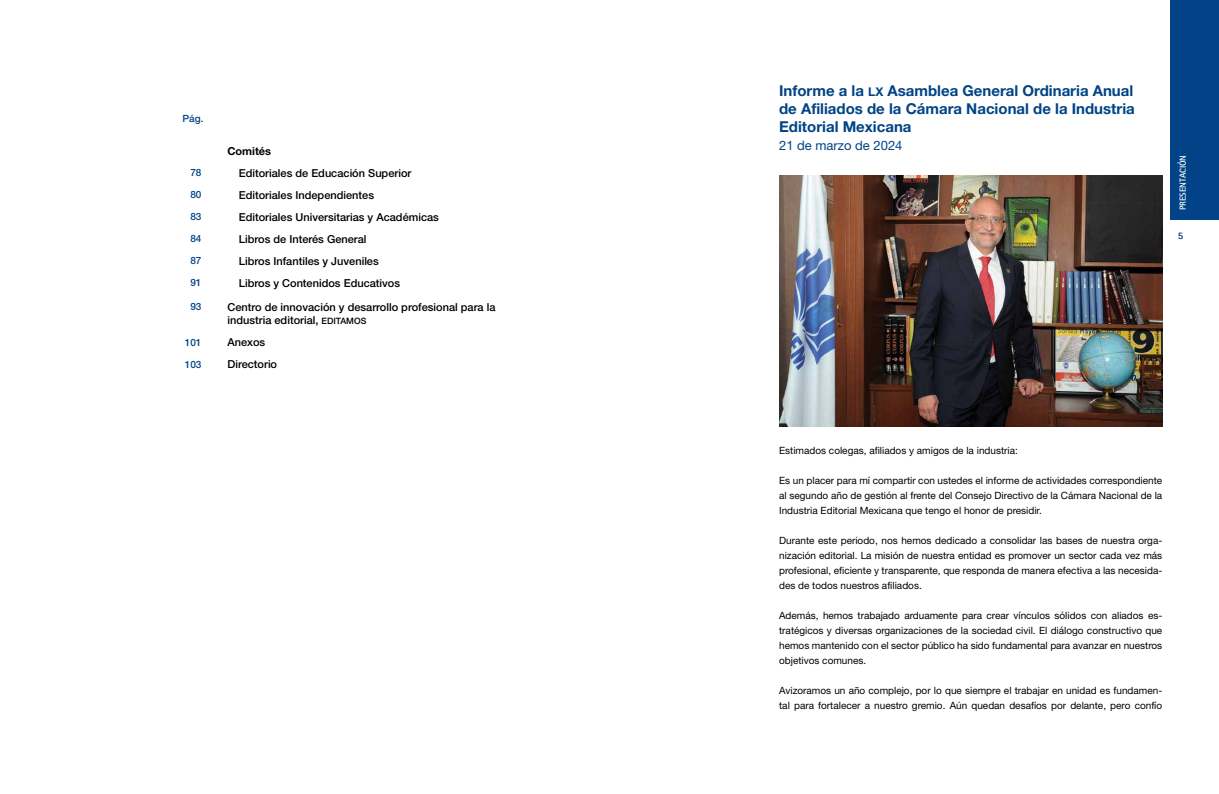
<style>
.page{position:relative;width:1219px;height:794px;background:#fff}
.page>*{position:absolute;margin:0;border:0;box-sizing:border-box;transform-origin:0 0}
.t1{font:700 15px/18px "Helvetica Neue LT Std";color:#014386;text-align:justify}
.t2{font:13px "Helvetica Neue LT Std";color:#014386}
.t3{font:500 11px/22px "Helvetica Neue LT Std";color:#000}
.t4{font:700 11px "Helvetica Neue LT Std";color:#000}
.t5{font:10px/15px "Helvetica Neue LT Std";color:#000;text-align:justify}
.t6{font:500 10px "Helvetica Neue LT Std";color:#014386}
.t7{font:800 10px "Rotis Sans Serif";color:#014386}
.t8{font:8.8px "Rotis Sans Serif Bold SC800";color:#fff}
.s1{font-family:"Helvetica Neue LT Std Md SC800";font-weight:400;font-size:8.8px}
.s2{font-family:"Helvetica Neue LT Std Bd SC800";font-weight:400;font-size:12px}
</style>
<div class="page">
<div style="left:1170px;top:0;width:49px;height:220px;background:#014386"></div>
<img style="left:779px;top:176px;width:383px;height:251px">
<p class="t6" style="left:183px;top:112px;width:22px">Pág.</p>
<p class="t6" style="left:190px;top:167px;width:13px">78</p>
<p class="t6" style="left:190px;top:189px;width:13px">80</p>
<p class="t6" style="left:190px;top:211px;width:13px">83</p>
<p class="t6" style="left:190px;top:233px;width:13px">84</p>
<p class="t6" style="left:190px;top:255px;width:13px">87</p>
<p class="t6" style="left:190px;top:277px;width:13px">91</p>
<p class="t6" style="left:190px;top:301px;width:13px">93</p>
<p class="t6" style="left:185px;top:337px;width:18px">101</p>
<p class="t6" style="left:185px;top:359px;width:18px">103</p>
<p class="t4" style="left:227px;top:144px;width:45px">Comités</p>
<p class="t3" style="left:239px;top:162px;width:202px">Editoriales de Educación Superior<br>Editoriales Independientes<br>Editoriales Universitarias y Académicas<br>Libros de Interés General<br>Libros Infantiles y Juveniles<br>Libros y Contenidos Educativos</p>
<p class="t3" style="left:227px;top:300px;width:270px;line-height:13px">Centro de innovación y desarrollo profesional para la industria editorial, <span class="s1">EDITAMOS</span></p>
<p class="t3" style="left:227px;top:331px;width:51px">Anexos<br>Directorio</p>
<h1 class="t1" style="left:779px;top:81px;width:357px">Informe a la <span class="s2">lx</span> Asamblea General Ordinaria Anual de Afiliados de la Cámara Nacional de la Industria Editorial Mexicana</h1>
<h2 class="t2" style="left:779px;top:137px;width:125px">21 de marzo de 2024</h2>
<p class="t8" style="left:1177px;top:210px;width:57px;rotate:-90deg">presentación</p>
<p class="t7" style="left:1178px;top:229px;width:7px">5</p>
<p class="t5" style="left:779px;top:442px;width:240px">Estimados colegas, afiliados y amigos de la industria:</p>
<p class="t5" style="left:779px;top:472px;width:385px">Es un placer para mí compartir con ustedes el informe de actividades correspondiente al segundo año de gestión al frente del Consejo Directivo de la Cámara Nacional de la Industria Editorial Mexicana que tengo el honor de presidir.</p>
<p class="t5" style="left:779px;top:532px;width:385px">Durante este periodo, nos hemos dedicado a consolidar las bases de nuestra orga&shy;nización editorial. La misión de nuestra entidad es promover un sector cada vez más profesional, eficiente y transparente, que responda de manera efectiva a las necesida&shy;des de todos nuestros afiliados.</p>
<p class="t5" style="left:779px;top:607px;width:385px">Además, hemos trabajado arduamente para crear vínculos sólidos con aliados es&shy;tratégicos y diversas organizaciones de la sociedad civil. El diálogo constructivo que hemos mantenido con el sector público ha sido fundamental para avanzar en nuestros objetivos comunes.</p>
<p class="t5" style="left:779px;top:682px;width:385px">Avizoramos un año complejo, por lo que siempre el trabajar en unidad es fundamen&shy;tal para fortalecer a nuestro gremio. Aún quedan desafíos por delante, pero confío</p>
</div>
